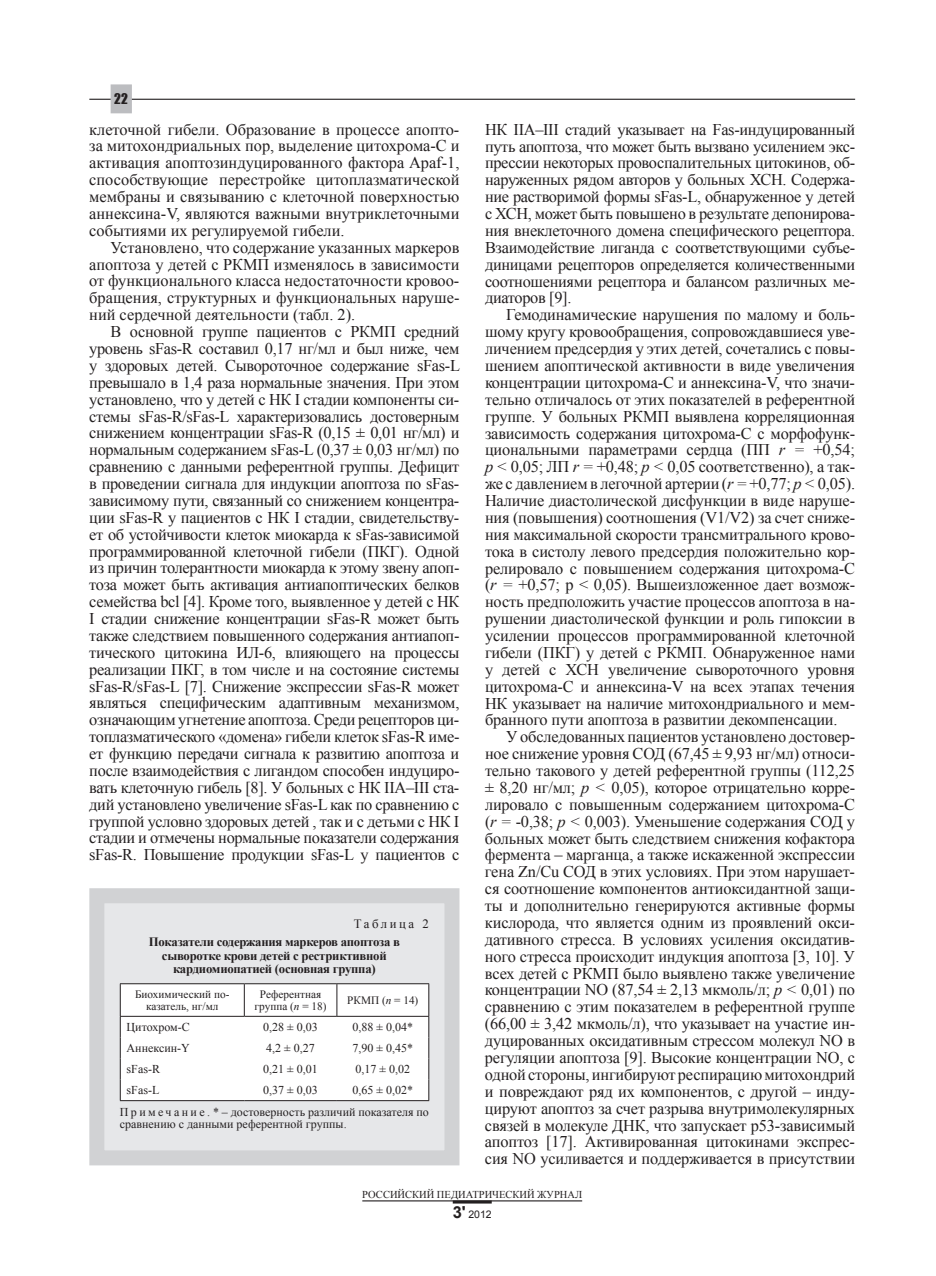
<style>
.page{position:relative;width:936px;height:1276px;background:#fff}
.page>*{position:absolute;margin:0;border:0;box-sizing:border-box;transform-origin:0 0}
.t1{font:16.35px/16.8px "Times New Roman";letter-spacing:-.02em;color:#231f20;text-align:justify}
.t2{font:16.35px "Times New Roman";color:#231f20}
.t3{font:13.5px "Impact";color:#231f20}
.t4{font:700 12.75px/13.5px "Times New Roman";letter-spacing:-.02em;color:#231f20;text-align:center}
.t5{font:12.75px "Times New Roman";color:#231f20}
.t6{font:12px/21.3px "Times New Roman";color:#231f20}
.t7{font:11.25px/12px "Times New Roman";color:#231f20;text-align:center}
.t8{font:10.5px "Times New Roman";color:#231f20}
.t9{font:10.5px "Arial";color:#231f20}
.s1{font-style:italic}
.s2{font-weight:700;font-size:16.5px}
</style>
<div class="page">
<hr style="left:89px;top:99px;width:766px;height:1px;background:#231f20">
<hr style="left:362px;top:1200px;width:220px;height:1px;background:#231f20">
<hr style="left:452px;top:1200px;width:39px;height:3px;background:#231f20">
<div style="left:111px;top:84px;width:21px;height:29px;background:#bcbdc0"></div>
<div style="left:89px;top:888px;width:370px;height:277px;background:#e6e7e9;border:15px solid #d1d2d4"></div>
<div style="left:120px;top:983px;width:309px;height:117px;background:#fff"></div>
<hr style="left:120px;top:1100px;width:124px;height:1px;background:#231f20">
<hr style="left:244px;top:1100px;width:93px;height:1px;background:#231f20">
<hr style="left:337px;top:1100px;width:92px;height:1px;background:#231f20">
<p class="t3" style="left:114px;top:89px;width:15px">22</p>
<p class="t1" style="left:89px;top:120px;width:371px">клеточной гибели. Образование в процессе апопто&shy;за митохондриальных пор, выделение цитохрома-С и активация апоптозиндуцированного фактора Apaf-1, способствующие перестройке цитоплазматической мембраны и связыванию с клеточной поверхностью аннексина-V, являются важными внутриклеточными событиями их регулируемой гибели.</p>
<p class="t1" style="left:89px;top:239px;width:371px;text-indent:21px">Установлено, что содержание указанных маркеров апоптоза у детей с РКМП</p>
<p class="t1" style="left:274px;top:255px;width:187px">изменялось в зависимости</p>
<p class="t1" style="left:89px;top:272px;width:371px">от функционального класса недостаточности кровоо-</p>
<p class="t2" style="left:89px;top:287px;width:371px">бращения, структурных и функциональных наруше-</p>
<p class="t1" style="left:89px;top:306px;width:267px">ний сердечной деятельности (табл. 2).</p>
<p class="t1" style="left:110px;top:323px;width:253px">В основной группе пациентов с РКМП</p>
<p class="t1" style="left:89px;top:323px;width:372px;text-align:left;text-indent:315px">средний уровень sFas-R составил 0,17 нг/мл и был ниже, чем у здоровых детей. Сывороточное содержание sFas-L превышало в 1,4 раза нормальные значения. При этом установлено, что у детей с НК I стадии компоненты си&shy;стемы sFas-R/sFas-L характеризовались достоверным снижением концентрации sFas-R (0,15 ± 0,01 нг/мл) и нормальным содержанием sFas-L (0,37 ± 0,03 нг/мл) по сравнению с данными референтной группы. Дефицит в проведении сигнала для индукции апоптоза по sFas&shy;зависимому пути, связанный со снижением концентра&shy;ции sFas-R у пациентов с НК I стадии, свидетельству&shy;ет об устойчивости клеток миокарда к sFas-зависимой программированной клеточной гибели (ПКГ). Одной из причин толерантности миокарда к этому звену апоп&shy;тоза может быть активация антиапоптических белков семейства bcl [4]. Кроме того, выявленное у детей с НК<br>I стадии снижение концентрации sFas-R может быть также следствием повышенного содержания антиапоп&shy;тического цитокина ИЛ-6, влияющего на процессы реализации ПКГ, в том числе и на состояние системы sFas-R/sFas-L [7]. Снижение экспрессии sFas-R может являться специфическим адаптивным механизмом, означающим угнетение апоптоза. Среди рецепторов ци&shy;топлазматического «домена» гибели клеток sFas-R име&shy;ет функцию передачи сигнала к развитию апоптоза и после взаимодействия с лигандом способен индуциро&shy;вать клеточную гибель [8]. У больных с НК IIА–III ста&shy;дий установлено увеличение sFas-L как по сравнению с группой условно здоровых детей , так и c детьми с НК I стадии и отмечены нормальные показатели содержания sFas-R. Повышение продукции sFas-L у пациентов с</p>
<p class="t5" style="left:354px;top:915px;width:76px">Таблица 2</p>
<p class="t4" style="left:149px;top:934px;width:252px">Показатели содержания маркеров апоптоза в сыворотке крови детей с рестриктивной кардиомиопатией (основная группа)</p>
<p class="t7" style="left:135px;top:988px;width:96px">Биохимический по&shy;казатель, нг/мл</p>
<p class="t7" style="left:254px;top:988px;width:73px">Референтная группа (<span class="s1">n</span> = 18)</p>
<p class="t7" style="left:347px;top:994px;width:9px">РКМП</p>
<p class="t7" style="left:382px;top:994px;width:38px">(<span class="s1">n</span> = 14)</p>
<p class="t6" style="left:127px;top:1016px;width:65px">Цитохром-C</p>
<p class="t6" style="left:263px;top:1016px;width:56px">0,28 ± 0,03</p>
<p class="t6" style="left:352px;top:1016px;width:62px">0,88 ± 0,04*</p>
<p class="t6" style="left:127px;top:1037px;width:65px">Аннексин-Y</p>
<p class="t6" style="left:266px;top:1037px;width:50px">4,2 ± 0,27</p>
<p class="t6" style="left:352px;top:1037px;width:62px">7,90 ± 0,45*</p>
<p class="t6" style="left:127px;top:1058px;width:35px">sFas-R</p>
<p class="t6" style="left:263px;top:1058px;width:56px">0,21 ± 0,01</p>
<p class="t6" style="left:355px;top:1058px;width:56px">0,17 ± 0,02</p>
<p class="t6" style="left:127px;top:1079px;width:34px">sFas-L</p>
<p class="t6" style="left:263px;top:1079px;width:56px">0,37 ± 0,03</p>
<p class="t6" style="left:120px;top:1079px;width:310px;text-indent:233px">0,65 ± 0,02*<br>П р и м е ч а н и е . * – достоверность различий показателя по</p>
<p class="t6" style="left:120px;top:1112px;width:228px">сравнению с данными референтной группы.</p>
<p class="t1" style="left:485px;top:121px;width:371px">НК IIA–III стадий указывает на Fas-индуцированный путь апоптоза, что может быть вызвано усилением экс&shy;прессии некоторых провоспалительных цитокинов, об&shy;наруженных рядом авторов у больных ХСН</p>
<p class="t1" style="left:485px;top:171px;width:371px;text-indent:297px">. Содержа&shy;ние растворимой формы sFas-L, обнаруженное у детей с ХСН</p>
<p class="t1" style="left:485px;top:205px;width:371px;text-indent:43px">, может быть повышено в результате депонирова&shy;ния внеклеточного домена специфического рецептора.<br>Взаимодействие лиганда с соответствующими субъе&shy;диницами рецепторов определяется количественными соотношениями рецептора и балансом различных ме&shy;диаторов [9].</p>
<p class="t1" style="left:485px;top:306px;width:371px;text-indent:21px">Гемодинамические нарушения по малому и боль&shy;шому кругу кровообращения, сопровождавшиеся уве&shy;личением предсердия у этих детей, сочетались с повы&shy;шением апоптической активности в виде увеличения концентрации цитохрома-С и аннексина-V, что значи&shy;тельно отличалось от этих показателей в референтной группе. У больных РКМП</p>
<p class="t1" style="left:485px;top:407px;width:371px;text-indent:190px">выявлена корреляционная зависимость содержания цитохрома-С с морфофунк&shy;циональными параметрами сердца (ПП</p>
<p class="t1" style="left:485px;top:441px;width:371px;text-indent:294px"><span class="s1">r =</span> +0,54; <span class="s1">р &lt;</span> 0,05; ЛП <span class="s1">r =</span> +0,48; <span class="s1">р &lt;</span> 0,05 соответственно), а так&shy;же с давлением в легочной артерии (<span class="s1">r =</span> +0,77; <span class="s1">р &lt;</span> 0,05).<br>Наличие диастолической дисфункции в виде наруше&shy;ния (повышения) соотношения (V1/V2) за счет сниже&shy;ния максимальной скорости трансмитрального крово&shy;тока в систолу левого предсердия положительно кор&shy;релировало с повышением содержания цитохрома-С (<span class="s1">r =</span> +0,57; p &lt; 0,05). Вышеизложенное дает возмож&shy;ность предположить участие процессов апоптоза в на&shy;рушении диастолической функции и роль гипоксии в усилении процессов программированной клеточной гибели (ПКГ) у детей с РКМП</p>
<p class="t1" style="left:702px;top:644px;width:154px">. Обнаруженное нами</p>
<p class="t1" style="left:485px;top:660px;width:93px">у детей с ХСН</p>
<p class="t1" style="left:485px;top:660px;width:371px;text-indent:123px">увеличение сывороточного уровня цитохрома-С и аннексина-V на всех этапах течения НК указывает на наличие митохондриального и мем&shy;бранного пути апоптоза в развитии декомпенсации.</p>
<p class="t1" style="left:485px;top:728px;width:372px;text-indent:21px">У обследованных пациентов установлено достовер&shy;ное снижение уровня СОД (67,45 ± 9,93 нг/мл) относи&shy;тельно такового у детей референтной группы (112,25 ± 8,20 нг/мл; <span class="s1">р &lt;</span> 0,05), которое отрицательно корре&shy;лировало с повышенным содержанием цитохрома-C (<span class="s1">r =</span> -0,38; <span class="s1">р &lt;</span> 0,003). Уменьшение содержания СОД у больных может быть следствием снижения кофактора фермента – марганца, а также искаженной экспрессии гена Zn/Cu СОД в этих условиях. При этом нарушает&shy;ся соотношение компонентов антиоксидантной защи&shy;ты и дополнительно генерируются активные формы кислорода, что является одним из проявлений окси&shy;дативного стресса. В условиях усиления оксидатив&shy;ного стресса происходит индукция апоптоза [3, 10]. У всех детей с РКМП</p>
<p class="t1" style="left:485px;top:964px;width:371px;text-indent:138px">было выявлено также увеличение концентрации NO (87,54 ± 2,13 мкмоль/л; <span class="s1">р &lt;</span> 0,01) по сравнению с этим показателем в референтной группе (66,00 ± 3,42 мкмоль/л), что указывает на участие ин&shy;дуцированных оксидативным стрессом молекул NO в регуляции апоптоза [9]. Высокие концентрации NO, с одной стороны, ингибируют респирацию митохондрий и повреждают ряд их компонентов, с другой – инду&shy;цируют апоптоз за счет разрыва внутримолекулярных связей в молекуле ДНК, что запускает р53-зависимый апоптоз [17]. Активированная цитокинами экспрес&shy;сия NO усиливается и поддерживается в присутствии</p>
<p class="t8" style="left:362px;top:1187px;width:9px">РОССИЙСКИЙ</p>
<p class="t8" style="left:437px;top:1187px;width:30px">ПЕДИАТРИЧЕСКИЙ</p>
<p class="t8" style="left:537px;top:1187px;width:9px">ЖУРНАЛ</p>
<p class="t9" style="left:452px;top:1207px;width:40px"><span class="s2">3ʹ</span> 2012</p>
</div>
